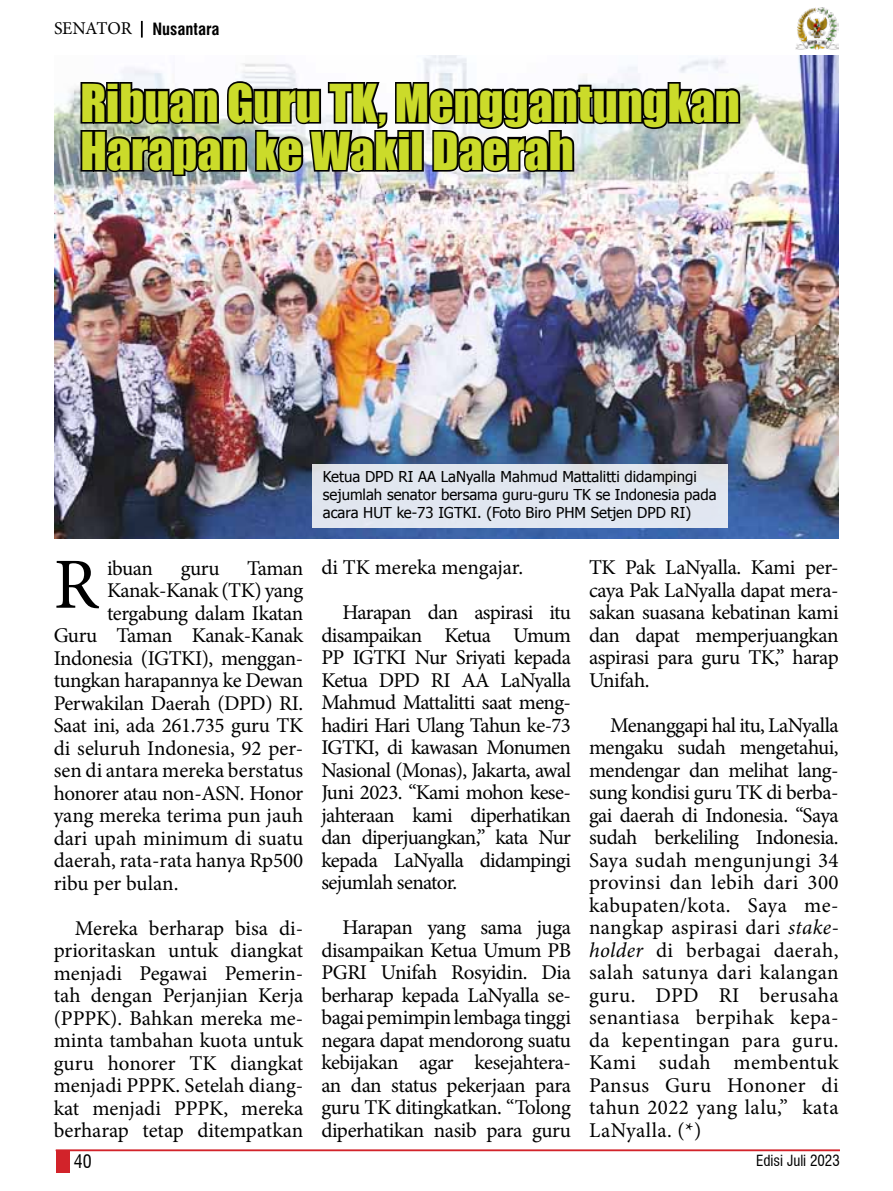
<style>
.page{position:relative;width:893px;height:1191px;background:#fff}
.page>*{position:absolute;margin:0;border:0;box-sizing:border-box;transform-origin:0 0}
.t1{font:72px "Minion Pro";color:#000}
.t2{font:48px/48px "Impact";color:#cbdb2a}
.t3{font:21px/22.5px "Minion Pro";letter-spacing:-.02em;color:#000;text-align:justify}
.t4{font:21px "Minion Pro";color:#000}
.t5{font:condensed 18px "Swiss 721 BT";color:#000}
.t6{font:700 condensed 16.5px "Swiss 721 BT";color:#000}
.t7{font:15px/18px "Tahoma";color:#000}
.t8{font:condensed 15px "Swiss 721 BT";color:#000}
.s1{font-family:"Minion Pro";font-weight:400;font-stretch:normal;font-size:18px}
.s2{font-style:italic}
</style>
<div class="page">
<div style="left:56px;top:1150px;width:13px;height:23px;background:#d2232a"></div>
<hr style="left:56px;top:1149px;width:784px;height:2px;background:#d2232a">
<img style="left:796px;top:8px;width:43px;height:42px">
<img style="left:55px;top:56px;width:784px;height:482px">
<img style="left:77px;top:21px;width:665px;height:191px">
<div style="left:312px;top:464px;width:416px;height:63px;background:#e1e6f0"></div>
<p class="t6" style="left:54px;top:19px;width:167px"><span class="s1">SENATOR</span> Nusantara</p>
<h2 class="t2" style="left:80px;top:78px;width:661px">Ribuan Guru TK, Menggantungkan<br>Harapan ke Wakil Daerah</h2>
<p class="t3" style="left:107px;top:557px;width:48px">ibuan</p>
<p class="t3" style="left:181px;top:557px;width:40px">guru</p>
<p class="t3" style="left:247px;top:557px;width:58px">Taman</p>
<p class="t3" style="left:107px;top:579px;width:198px">Kanak-Kanak (TK) yang</p>
<p class="t3" style="left:107px;top:602px;width:198px">tergabung dalam Ikatan</p>
<p class="t3" style="left:54px;top:624px;width:251px">Guru Taman Kanak-Kanak</p>
<p class="t3" style="left:54px;top:647px;width:251px">Indonesia (IGTKI), menggan-</p>
<p class="t3" style="left:54px;top:669px;width:251px">tungkan harapannya ke Dewan</p>
<p class="t3" style="left:54px;top:691px;width:251px">Perwakilan Daerah (DPD) RI.</p>
<p class="t3" style="left:54px;top:714px;width:251px">Saat ini, ada 261.735 guru TK</p>
<p class="t4" style="left:54px;top:734px;width:251px">di seluruh Indonesia, 92 per-</p>
<p class="t3" style="left:54px;top:759px;width:251px">sen di antara mereka berstatus</p>
<p class="t3" style="left:54px;top:781px;width:251px">honorer atau non-ASN. Honor</p>
<p class="t4" style="left:54px;top:801px;width:251px">yang mereka terima pun jauh</p>
<p class="t4" style="left:54px;top:824px;width:251px">dari upah minimum di suatu</p>
<p class="t4" style="left:54px;top:846px;width:251px">daerah, rata-rata hanya Rp500</p>
<p class="t4" style="left:54px;top:869px;width:126px">ribu per bulan.</p>
<p class="t3" style="left:54px;top:916px;width:251px;text-indent:21px">Mereka berharap bisa di&shy;prioritaskan untuk diangkat menjadi Pegawai Pemerin&shy;tah dengan Perjanjian Kerja (PPPK). Bahkan mereka me&shy;minta tambahan kuota untuk guru honorer TK diangkat menjadi PPPK. Setelah diang&shy;kat menjadi PPPK, mereka berharap tetap ditempatkan</p>
<h1 class="t1" style="left:54px;top:536px;width:46px">R</h1>
<p class="t7" style="left:323px;top:467px;width:395px">Ketua DPD RI AA LaNyalla Mahmud Mattalitti didampingi sejumlah senator bersama guru-guru TK se Indonesia pada acara HUT ke-73 IGTKI. (Foto Biro PHM Setjen DPD RI)</p>
<p class="t3" style="left:343px;top:545px;width:230px;line-height:45px;text-indent:-21px">di TK mereka mengajar.<br>Harapan dan aspirasi itu</p>
<p class="t3" style="left:321px;top:624px;width:251px">disampaikan Ketua Umum PP IGTKI Nur Sriyati kepada Ketua DPD RI AA LaNyalla Mahmud Mattalitti saat meng&shy;hadiri Hari Ulang Tahun ke-73<br>IGTKI, di kawasan Monumen Nasional (Monas), Jakarta, awal Juni 2023. “Kami mohon kese&shy;jahteraan kami diperhatikan dan diperjuangkan,” kata Nur kepada LaNyalla didampingi sejumlah senator.</p>
<p class="t3" style="left:321px;top:916px;width:251px;text-indent:21px">Harapan yang sama juga disampaikan Ketua Umum PB PGRI Unifah Rosyidin. Dia berharap kepada LaNyalla se&shy;bagai pemimpin lembaga tinggi negara dapat mendorong suatu kebijakan agar kesejahtera&shy;an dan status pekerjaan para guru TK ditingkatkan. “Tolong diperhatikan nasib para guru</p>
<p class="t3" style="left:589px;top:556px;width:251px">TK Pak LaNyalla. Kami per&shy;caya Pak LaNyalla dapat mera&shy;sakan suasana kebatinan kami dan dapat memperjuangkan aspirasi para guru TK,” harap Unifah.</p>
<p class="t3" style="left:589px;top:714px;width:251px;text-indent:21px">Menanggapi hal itu, LaNyalla mengaku sudah mengetahui, mendengar dan melihat lang&shy;sung kondisi guru TK di berba&shy;gai daerah di Indonesia. “Saya sudah berkeliling Indonesia.<br>Saya sudah mengunjungi 34 provinsi dan lebih dari 300 kabupaten/kota. Saya me&shy;nangkap aspirasi dari <span class="s2">stake&shy;holder</span> di berbagai daerah, salah satunya dari kalangan guru. DPD RI berusaha senantiasa berpihak kepa&shy;da kepentingan para guru.<br>Kami sudah membentuk Pansus Guru Hononer di tahun 2022 yang lalu,” kata LaNyalla. (*)</p>
<p class="t5" style="left:74px;top:1151px;width:19px">40</p>
<p class="t8" style="left:756px;top:1151px;width:85px">Edisi Juli 2023</p>
</div>
